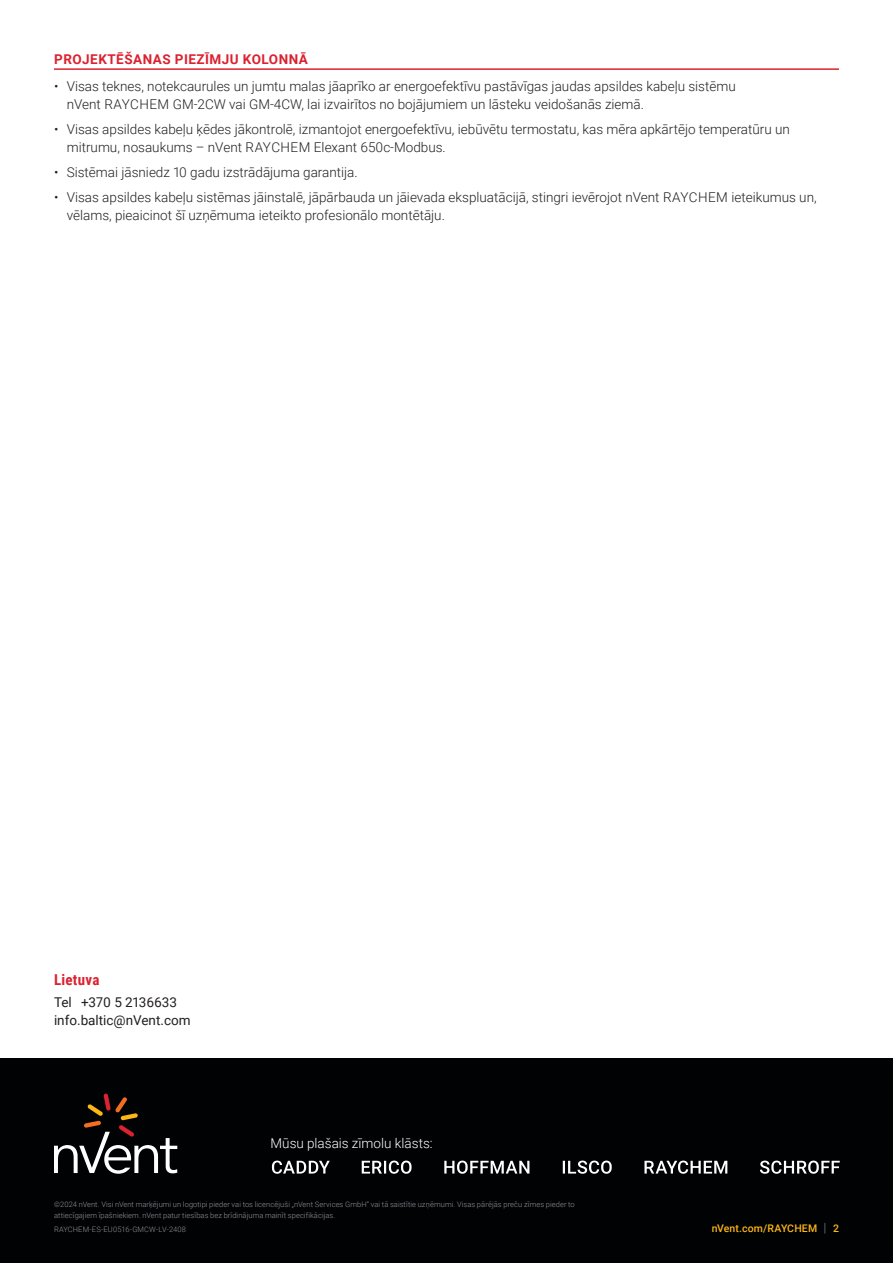
<style>
.page{position:relative;width:893px;height:1263px;background:#fff}
.page>*{position:absolute;margin:0;border:0;box-sizing:border-box;transform-origin:0 0}
.Country_Red_-_nVent_Data_Sheet{font:700 15px "Roboto Condensed";letter-spacing:.02em;color:#db2230}
.t1{font:300 13.5px/18px "Roboto";color:#231f20}
.Subhead{font:700 13.5px "Roboto";letter-spacing:.035em;color:#db2230}
.t2{font:300 13.5px "Roboto";letter-spacing:.005em;color:#fff}
.Phone_Fax_Email_Black_-_nVent_Data_Sheet{font:13.5px "Roboto";color:#231f20}
.Phone_Fax_Email_Black{font:13.5px "Roboto";color:#231f20}
.t3{font:500 10.5px "Roboto";letter-spacing:.015em;color:#fcb615}
.t4{font:300 7.5px/10.5px "Roboto";letter-spacing:.01em;color:#8f959e}
.s1{font-weight:300;font-size:12.6px;color:#8f959e}
</style>
<div class="page">
<div style="left:0;top:1058px;width:893px;height:205px;background:#010203"></div>
<svg style="left:54px;top:1093px;width:123px;height:81px"></svg>
<svg style="left:272px;top:1160px;width:568px;height:14px"></svg>
<hr style="left:54px;top:68px;width:785px;height:2px;background:#db2230">
<p class="Subhead" style="left:54px;top:50px;width:255px">PROJEKTĒŠANAS PIEZĪMJU KOLONNĀ</p>
<p class="t1" style="left:67px;top:76px;width:671px;text-indent:-13px">• Visas teknes, notekcaurules un jumtu malas jāaprīko ar energoefektīvu pastāvīgas jaudas apsildes kabeļu sistēmu nVent RAYCHEM GM-2CW vai GM-4CW, lai izvairītos no bojājumiem un lāsteku veidošanās ziemā.</p>
<p class="t1" style="left:67px;top:120px;width:725px;text-indent:-13px">• Visas apsildes kabeļu ķēdes jākontrolē, izmantojot energoefektīvu, iebūvētu termostatu, kas mēra apkārtējo temperatūru un mitrumu, nosaukums – nVent RAYCHEM Elexant 650c-Modbus.</p>
<p class="t1" style="left:54px;top:163px;width:305px">• Sistēmai jāsniedz 10 gadu izstrādājuma garantija.</p>
<p class="t1" style="left:67px;top:188px;width:751px;text-indent:-13px">• Visas apsildes kabeļu sistēmas jāinstalē, jāpārbauda un jāievada ekspluatācijā, stingri ievērojot nVent RAYCHEM ieteikumus un, vēlams, pieaicinot šī uzņēmuma ieteikto profesionālo montētāju.</p>
<p class="Country_Red_-_nVent_Data_Sheet" style="left:54px;top:969px;width:47px">Lietuva</p>
<p class="Phone_Fax_Email_Black" style="left:54px;top:992px;width:124px">Tel +370 5 2136633</p>
<p class="Phone_Fax_Email_Black_-_nVent_Data_Sheet" style="left:54px;top:1010px;width:138px">info.baltic@nVent.com</p>
<p class="t2" style="left:270px;top:1134px;width:164px">Mūsu plašais zīmolu klāsts:</p>
<p class="t4" style="left:54px;top:1199px;width:522px">©2024 nVent. Visi nVent marķējumi un logotipi pieder vai tos licencējuši „nVent Services GmbH” vai tā saistītie uzņēmumi. Visas pārējās preču zīmes pieder to attiecīgajiem īpašniekiem. nVent patur tiesības bez brīdinājuma mainīt specifikācijas.</p>
<p class="t4" style="left:54px;top:1224px;width:134px">RAYCHEM-ES-EU0516-GMCW-LV-2408</p>
<p class="t3" style="left:712px;top:1221px;width:129px">nVent.com/RAYCHEM <span class="s1">|</span> 2</p>
</div>
